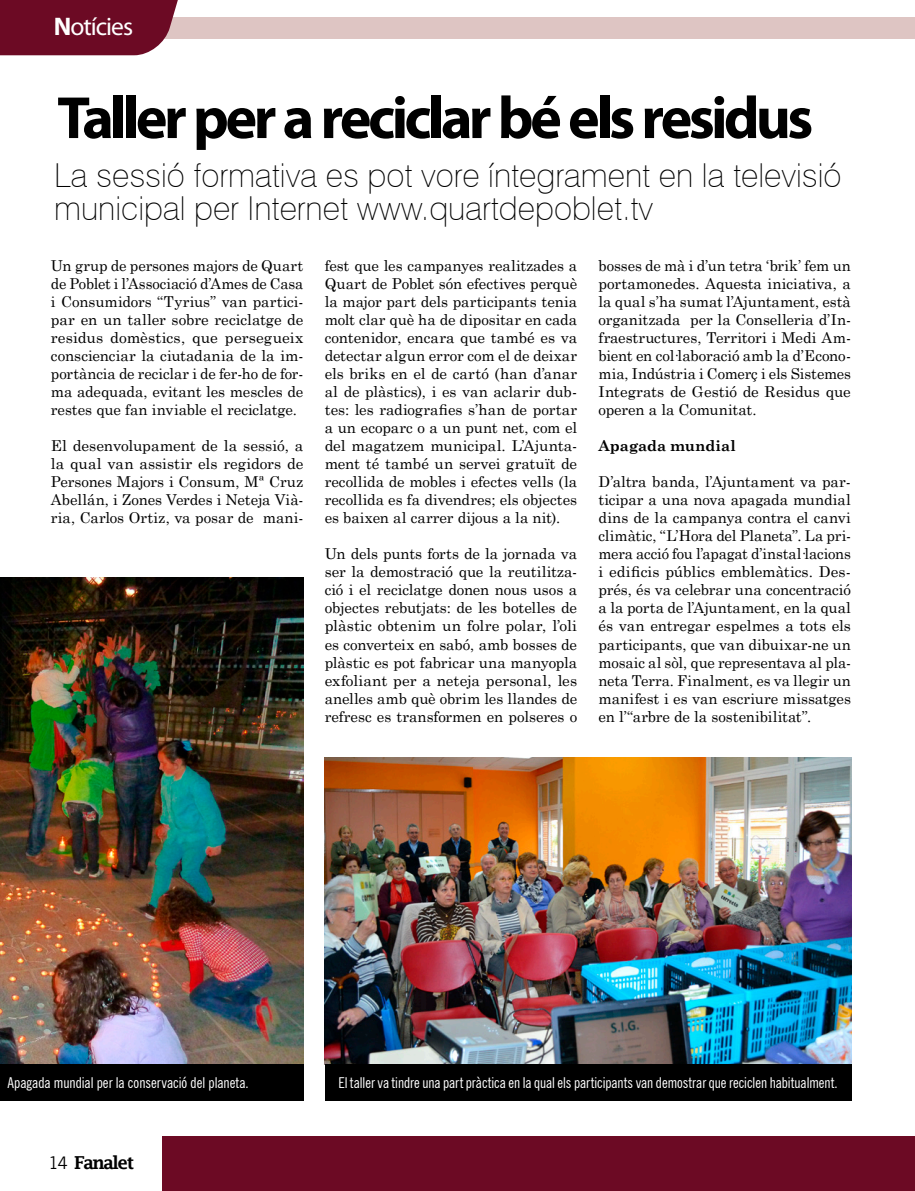
<style>
.page{position:relative;width:915px;height:1191px;background:#fff}
.page>*{position:absolute;margin:0;border:0;box-sizing:border-box;transform-origin:0 0}
.Titulo_Lucida{font:700 60px "Myriad Pro";letter-spacing:-.06em;color:#000}
.subtitulo_Mayusc_New{font:100 33px/33px "Swiss 721 BT";color:#000}
.t1{font:25.5px "Myriad Pro";letter-spacing:-.04em;color:#fff}
.Folio__derecho{font:600 17.85px "Lucida Fax";letter-spacing:-.08em;color:#000}
.Contenido{font:15px/18px "Century Schoolbook";letter-spacing:-.005em;color:#000;text-align:justify}
.t2{font:condensed 15px "News Gothic BT";color:#fff}
.Contenido-2{font:700 15px "Century Schoolbook";color:#000}
.s1{font-weight:700}
.s2{font-family:"News Gothic BT";font-weight:400;font-size:17.4px}
</style>
<div class="page">
<svg style="left:914px;top:17px;width:1px;height:21px"></svg>
<div style="left:0;top:17px;width:914px;height:21px;background:#dec5c3"></div>
<svg style="left:0;top:0;width:180px;height:55px;background:#751931"></svg>
<div style="left:162px;top:1136px;width:752px;height:55px;background:#6c0a24"></div>
<img style="left:325px;top:758px;width:526px;height:306px">
<div style="left:325px;top:1064px;width:525px;height:36px;background:#000"></div>
<img style="left:0;top:577px;width:303px;height:487px">
<div style="left:0;top:1064px;width:303px;height:36px;background:#000"></div>
<p class="t1" style="left:54px;top:10px;width:81px"><span class="s1">N</span>otícies</p>
<p class="Titulo_Lucida" style="left:57px;top:79px;width:757px">Taller per a reciclar bé els residus</p>
<p class="subtitulo_Mayusc_New" style="left:54px;top:159px;width:788px">La sessió formativa es pot vore íntegrament en la televisió municipal per Internet www.quartdepoblet.tv</p>
<p class="Contenido" style="left:51px;top:255px;width:254px">Un grup de persones majors de Quart de Poblet i l’Associació d’Ames de Casa i Consumidors “Tyrius” van partici&shy;par en un taller sobre reciclatge de residus domèstics, que persegueix conscienciar la ciutadania de la im&shy;portància de reciclar i de fer-ho de for&shy;ma adequada, evitant les mescles de restes que fan inviable el reciclatge.</p>
<p class="Contenido" style="left:51px;top:435px;width:254px">El desenvolupament de la sessió, a la qual van assistir els regidors de Persones Majors i Consum, Mª Cruz Abellán, i Zones Verdes i Neteja Vià&shy;ria, Carlos Ortiz, va posar de mani-</p>
<p class="Contenido" style="left:598px;top:255px;width:254px">bosses de mà i d’un tetra ‘brik’ fem un portamonedes. Aquesta iniciativa, a la qual s’ha sumat l’Ajuntament, està organitzada per la Conselleria d’In&shy;fraestructures, Territori i Medi Am&shy;bient en col·laboració amb la d’Econo&shy;mia, Indústria i Comerç i els Sistemes Integrats de Gestió de Residus que operen a la Comunitat.</p>
<p class="Contenido-2" style="left:598px;top:434px;width:139px">Apagada mundial</p>
<p class="Contenido" style="left:598px;top:471px;width:254px">D’altra banda, l’Ajuntament va par&shy;ticipar a una nova apagada mundial dins de la campanya contra el canvi climàtic, “L’Hora del Planeta”. La pri&shy;mera acció fou l’apagat d’instal·lacions i edificis públics emblemàtics. Des&shy;prés, és va celebrar una concentració a la porta de l’Ajuntament, en la qual és van entregar espelmes a tots els participants, que van dibuixar-ne un mosaic al sòl, que representava al pla&shy;neta Terra. Finalment, es va llegir un manifest i es van escriure missatges en l’“arbre de la sostenibilitat”.</p>
<p class="Contenido" style="left:324px;top:255px;width:254px">fest que les campanyes realitzades a Quart de Poblet són efectives perquè la major part dels participants tenia molt clar què ha de dipositar en cada contenidor, encara que també es va detectar algun error com el de deixar els briks en el de cartó (han d’anar al de plàstics), i es van aclarir dub&shy;tes: les radiografies s’han de portar a un ecoparc o a un punt net, com el del magatzem municipal. L’Ajunta&shy;ment té també un servei gratuït de recollida de mobles i efectes vells (la recollida es fa divendres; els objectes es baixen al carrer dijous a la nit).</p>
<p class="Contenido" style="left:324px;top:543px;width:254px">Un dels punts forts de la jornada va ser la demostració que la reutilitza&shy;ció i el reciclatge donen nous usos a objectes rebutjats: de les botelles de plàstic obtenim un folre polar, l’oli es converteix en sabó, amb bosses de plàstic es pot fabricar una manyopla exfoliant per a neteja personal, les anelles amb què obrim les llandes de refresc es transformen en polseres o</p>
<p class="t2" style="left:7px;top:1073px;width:243px">Apagada mundial per la conservació del planeta.</p>
<p class="t2" style="left:338px;top:1073px;width:500px">El taller va tindre una part pràctica en la qual els participants van demostrar que reciclen habitualment.</p>
<p class="Folio__derecho" style="left:48px;top:1152px;width:87px"><span class="s2">14</span> Fanalet</p>
</div>
